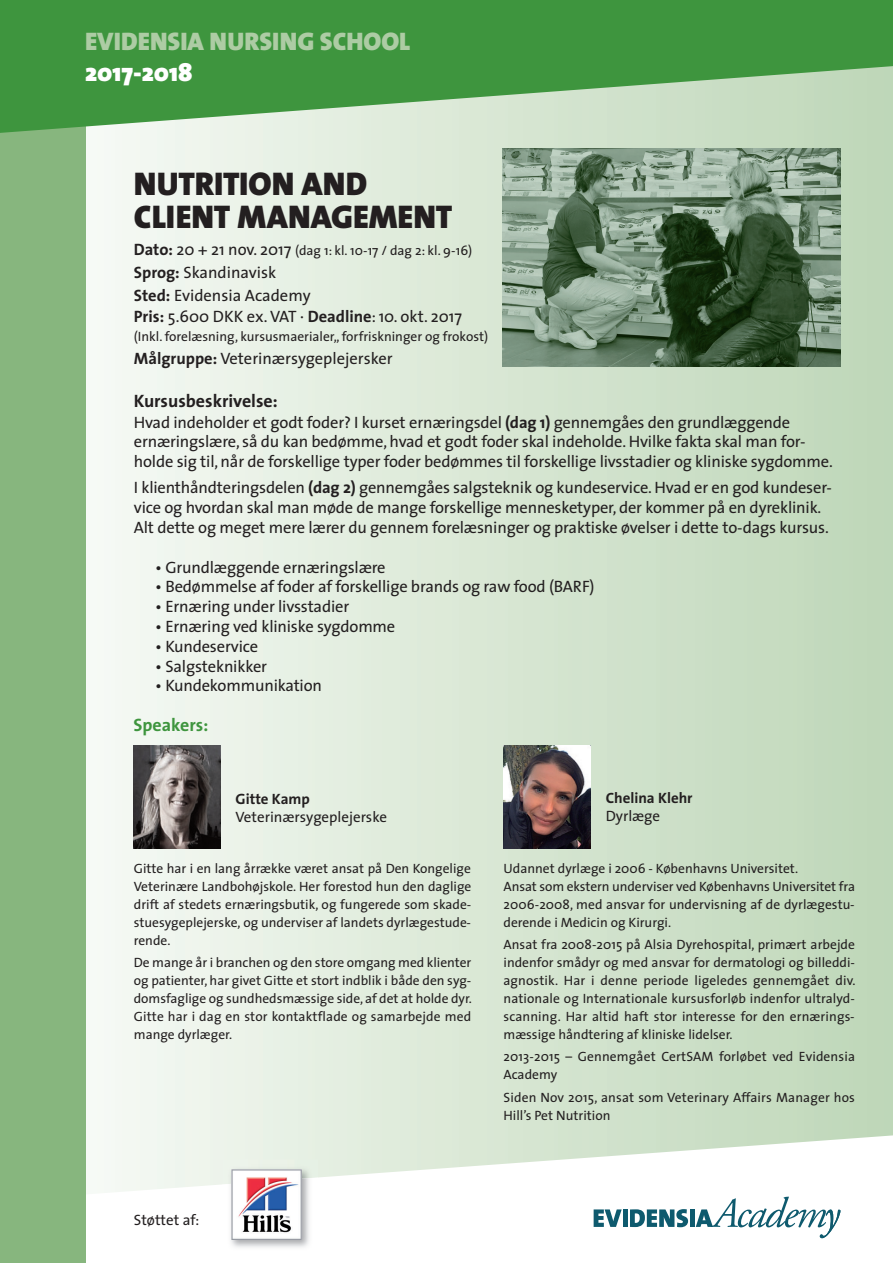
<style>
.page{position:relative;width:893px;height:1263px;background:#fff}
.page>*{position:absolute;margin:0;border:0;box-sizing:border-box;transform-origin:0 0}
.t1{font:900 33px/33px "The Sans";color:#231f20}
.t2{font:900 25.5px "The Sans";color:#adcca4}
.t3{font:900 25.5px "The Sans";color:#fff}
.t4{font:700 18px "The Sans";color:#231f20}
.t5{font:700 18px "The Sans";color:#3e953e}
.t6{font:16.5px/19.8px "The Sans";letter-spacing:-.01em;color:#231f20}
.t7{font:15px "The Sans";color:#231f20}
.t8{font:700 15px "The Sans";color:#231f20}
.t9{font:13.5px/18px "The Sans";color:#231f20;text-align:justify}
.s1{font-weight:700;font-size:16.5px}
.s2{font-size:16.5px}
.s3{font-weight:700}
</style>
<div class="page">
<div style="left:0;top:0;width:893px;height:1263px;background:linear-gradient(to right,#fcfdfb,#bdd5b6)"></div>
<svg style="left:85px;top:1135px;width:808px;height:128px"></svg>
<svg style="left:594px;top:1209px;width:28px;height:18px"></svg>
<hr style="left:623px;top:1209px;width:4px;height:18px;background:#0e5a6e">
<svg style="left:630px;top:1209px;width:58px;height:18px"></svg>
<div style="left:690px;top:1209px;width:5px;height:18px;background:#0e5a6e"></div>
<svg style="left:696px;top:1196px;width:144px;height:42px"></svg>
<div style="left:0;top:109px;width:85px;height:1154px;background:#87b67e"></div>
<svg style="left:0;top:0;width:893px;height:133px;background:#62a861"></svg>
<img style="left:502px;top:149px;width:338px;height:217px">
<img style="left:134px;top:746px;width:86px;height:102px">
<img style="left:504px;top:745px;width:86px;height:103px">
<img style="left:222px;top:1159px;width:96px;height:18px">
<img style="left:222px;top:1177px;width:96px;height:81px">
<img style="left:231px;top:1169px;width:71px;height:70px">
<h2 class="t2" style="left:85px;top:32px;width:327px">EVIDENSIA NURSING SCHOOL</h2>
<h2 class="t3" style="left:85px;top:62px;width:109px">2017-2018</h2>
<h1 class="t1" style="left:134px;top:170px;width:320px">NUTRITION AND<br>CLIENT MANAGEMENT</h1>
<p class="t9" style="left:134px;top:243px;width:340px"><span class="s1">Dato:</span> <span class="s2">20 + 21 nov. 2017</span> (dag 1: kl. 10-17 / dag 2: kl. 9-16)</p>
<p class="t6" style="left:134px;top:263px;width:178px;line-height:23px"><span class="s3">Sprog:</span> Skandinavisk<br><span class="s3">Sted:</span> Evidensia Academy</p>
<p class="t6" style="left:134px;top:309px;width:330px"><span class="s3">Pris:</span> 5.600 DKK ex. VAT · <span class="s3">Deadline</span>: 10. okt. 2017</p>
<p class="t9" style="left:134px;top:329px;width:356px">(Inkl. forelæsning, kursusmaerialer,, forfriskninger og frokost)</p>
<p class="t6" style="left:134px;top:350px;width:260px"><span class="s3">Målgruppe:</span> Veterinærsygeplejersker</p>
<h3 class="t4" style="left:134px;top:394px;width:145px">Kursusbeskrivelse:</h3>
<p class="t6" style="left:134px;top:414px;width:700px">Hvad indeholder et godt foder? I kurset ernæringsdel <span class="s3">(dag 1)</span> gennemgåes den grundlæggende ernæringslære, så du kan bedømme, hvad et godt foder skal indeholde. Hvilke fakta skal man for&shy;holde sig til, når de forskellige typer foder bedømmes til forskellige livsstadier og kliniske sygdomme.</p>
<p class="t6" style="left:134px;top:480px;width:700px">I klienthåndteringsdelen <span class="s3">(dag 2)</span> gennemgåes salgsteknik og kundeservice. Hvad er en god kundeser&shy;vice og hvordan skal man møde de mange forskellige mennesketyper, der kommer på en dyreklinik.<br>Alt dette og meget mere lærer du gennem forelæsninger og praktiske øvelser i dette to-dags kursus.</p>
<p class="t6" style="left:155px;top:559px;width:232px">• Grundlæggende ernæringslære</p>
<p class="t6" style="left:155px;top:579px;width:441px">• Bedømmelse af foder af forskellige brands og raw food (BARF)</p>
<p class="t6" style="left:155px;top:598px;width:196px">• Ernæring under livsstadier</p>
<p class="t6" style="left:155px;top:618px;width:242px">• Ernæring ved kliniske sygdomme</p>
<p class="t6" style="left:155px;top:638px;width:105px">• Kundeservice</p>
<p class="t6" style="left:155px;top:658px;width:114px">• Salgsteknikker</p>
<p class="t6" style="left:155px;top:678px;width:168px">• Kundekommunikation</p>
<h3 class="t5" style="left:134px;top:717px;width:76px">Speakers:</h3>
<p class="t8" style="left:236px;top:793px;width:76px">Gitte Kamp</p>
<p class="t7" style="left:236px;top:811px;width:153px">Veterinærsygeplejerske</p>
<p class="t9" style="left:134px;top:860px;width:339px">Gitte har i en lang årrække været ansat på Den Kongelige Veterinære Landbohøjskole. Her forestod hun den daglige drift af stedets ernæringsbutik, og fungerede som skade&shy;stuesygeplejerske, og underviser af landets dyrlægestude&shy;rende.</p>
<p class="t9" style="left:134px;top:955px;width:340px">De mange år i branchen og den store omgang med klienter og patienter, har givet Gitte et stort indblik i både den syg&shy;domsfaglige og sundhedsmæssige side, af det at holde dyr.<br>Gitte har i dag en stor kontaktflade og samarbejde med mange dyrlæger.</p>
<p class="t8" style="left:606px;top:792px;width:88px">Chelina Klehr</p>
<p class="t7" style="left:606px;top:810px;width:56px">Dyrlæge</p>
<p class="t9" style="left:503px;top:860px;width:353px;text-align:left">Udannet dyrlæge i 2006 - Københavns Universitet.<br>Ansat som ekstern underviser ved Københavns Universitet fra 2006-2008, med ansvar for undervisning af de dyrlægestu&shy;derende i Medicin og Kirurgi.</p>
<p class="t9" style="left:503px;top:937px;width:354px">Ansat fra 2008-2015 på Alsia Dyrehospital, primært arbejde indenfor smådyr og med ansvar for dermatologi og billeddi&shy;agnostik. Har i denne periode ligeledes gennemgået div. nationale og Internationale kursusforløb indenfor ultralyd&shy;scanning. Har altid haft stor interesse for den ernærings&shy;mæssige håndtering af kliniske lidelser.</p>
<p class="t9" style="left:503px;top:1049px;width:353px">2013-2015 – Gennemgået CertSAM forløbet ved Evidensia<br>Academy</p>
<p class="t9" style="left:503px;top:1089px;width:353px">Siden Nov 2015, ansat som Veterinary Affairs Manager hos<br>Hill’s Pet Nutrition</p>
<p class="t7" style="left:134px;top:1214px;width:67px">Støttet af:</p>
</div>
